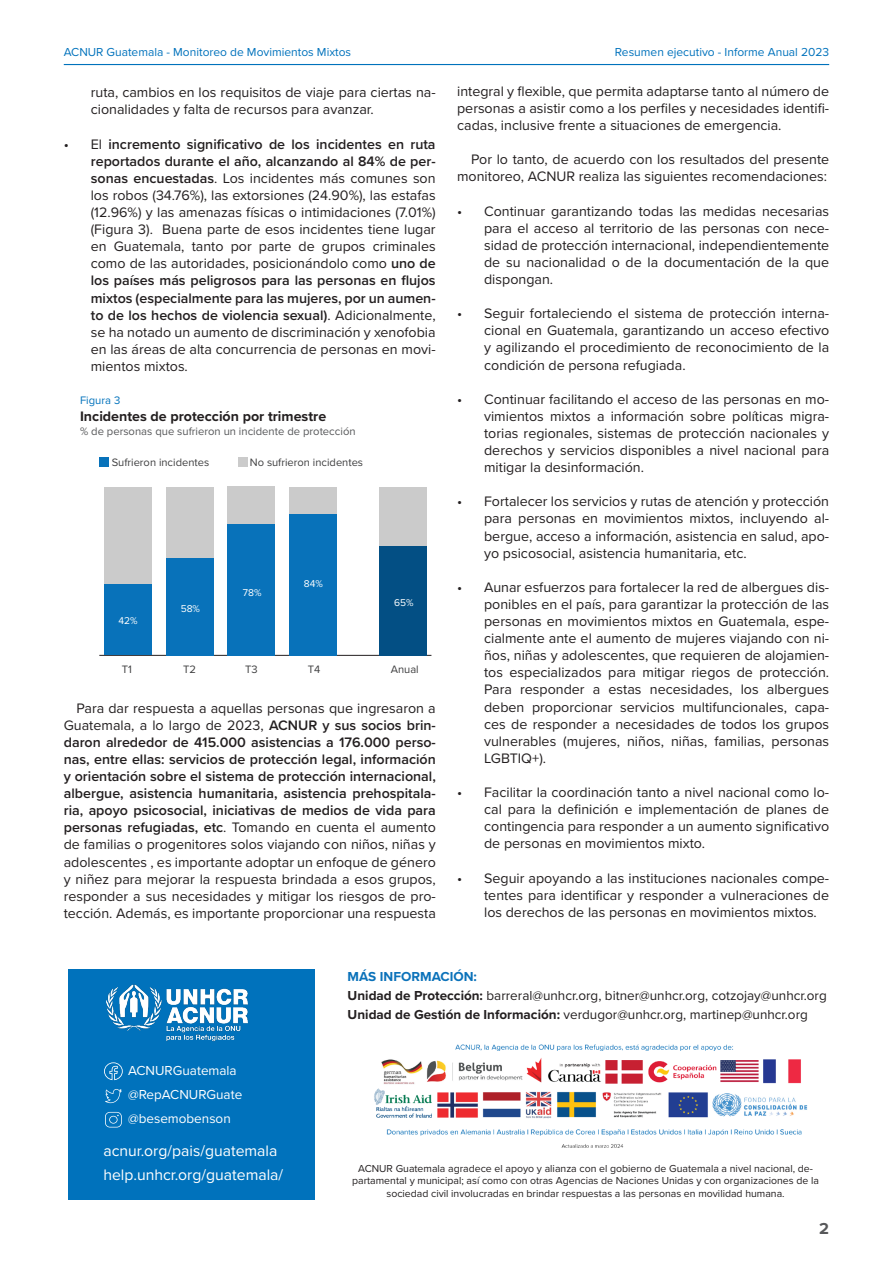
<style>
.page{position:relative;width:893px;height:1263px;background:#fff}
.page>*{position:absolute;margin:0;border:0;box-sizing:border-box;transform-origin:0 0}
.t1{font:700 16.5px "Proxima Nova";color:#57585a}
.t2{font:15.75px "Proxima Nova";color:#fff}
.Párrafo_normal{font:14.25px/17.1px "Proxima Nova";color:#231f20;text-align:justify}
.t3{font:700 14.25px "Proxima Nova";color:#231f20}
.t4{font:13.5px "Proxima Nova";color:#231f20}
.t5{font:13.5px "Proxima Nova";color:#fff}
.t6{font:700 13.5px "Proxima Nova";color:#0b72ba}
.t7{font:12px "Proxima Nova";color:#0072bc}
.t8{font:11.25px "Proxima Nova";color:#57585a}
.t9{font:11.25px "Proxima Nova";color:#0072bc}
.t10{font:11.1px "Proxima Nova";color:#3f3f40}
.t11{font:10.5px/12.6px "Proxima Nova";color:#231f20;text-align:center}
.t12{font:10.2px "Proxima Nova";color:#fff}
.s1{font-weight:600}
.s2{font-weight:700}
</style>
<div class="page">
<hr style="left:64px;top:64px;width:765px;height:1px;background:#0072bc">
<hr style="left:99px;top:655px;width:332px;height:1px;background:#231f20">
<div style="left:104px;top:487px;width:48px;height:98px;background:#cbcbcb"></div>
<div style="left:166px;top:487px;width:48px;height:71px;background:#cbcbcb"></div>
<div style="left:228px;top:487px;width:47px;height:37px;background:#cbcbcb"></div>
<div style="left:289px;top:487px;width:48px;height:27px;background:#cbcbcb"></div>
<div style="left:379px;top:487px;width:48px;height:59px;background:#cbcbcb"></div>
<div style="left:104px;top:585px;width:48px;height:70px;background:#0872ba"></div>
<div style="left:166px;top:558px;width:48px;height:97px;background:#0872ba"></div>
<div style="left:228px;top:524px;width:47px;height:131px;background:#0872ba"></div>
<div style="left:289px;top:514px;width:48px;height:141px;background:#0872ba"></div>
<div style="left:379px;top:546px;width:48px;height:109px;background:#034f84"></div>
<div style="left:100px;top:457px;width:9px;height:10px;background:#0872ba"></div>
<div style="left:238px;top:457px;width:10px;height:10px;background:#cbcbcb"></div>
<div style="left:69px;top:969px;width:246px;height:230px;background:#0072bc"></div>
<img style="left:106px;top:984px;width:142px;height:58px">
<svg style="left:105px;top:1089px;width:17px;height:14px"></svg>
<svg style="left:104px;top:1062px;width:19px;height:18px"></svg>
<svg style="left:105px;top:1112px;width:17px;height:15px"></svg>
<img style="left:374px;top:1044px;width:434px;height:104px">
<p class="t7" style="left:64px;top:43px;width:289px">ACNUR Guatemala - Monitoreo de Movimientos Mixtos</p>
<p class="t7" style="left:615px;top:43px;width:216px">Resumen ejecutivo - Informe Anual 2023</p>
<p class="Párrafo_normal" style="left:91px;top:83px;width:346px">ruta, cambios en los requisitos de viaje para ciertas na&shy;cionalidades y falta de recursos para avanzar.</p>
<p class="Párrafo_normal" style="left:91px;top:135px;width:346px;text-indent:-27px">• El <span class="s1">incremento significativo de los incidentes en ruta reportados durante el año, alcanzando al 84% de per&shy;sonas encuestadas</span>. Los incidentes más comunes son los robos (34.76%), las extorsiones (24.90%), las estafas (12.96%) y las amenazas físicas o intimidaciones (7.01%) (Figura 3). Buena parte de esos incidentes tiene lugar en Guatemala, tanto por parte de grupos criminales como de las autoridades, posicionándolo como <span class="s1">uno de los países más peligrosos para las personas en flujos mixtos (especialmente para las mujeres, por un aumen&shy;to de los hechos de violencia sexual)</span>. Adicionalmente, se ha notado un aumento de discriminación y xenofobia en las áreas de alta concurrencia de personas en movi&shy;mientos mixtos.</p>
<p class="t9" style="left:80px;top:392px;width:42px">Figura 3</p>
<p class="t3" style="left:80px;top:406px;width:248px">Incidentes de protección por trimestre</p>
<p class="t8" style="left:80px;top:423px;width:277px">% de personas que sufrieron un incidente de protección</p>
<p class="t10" style="left:112px;top:454px;width:99px">Sufrieron incidentes</p>
<p class="t10" style="left:250px;top:454px;width:115px">No sufrieron incidentes</p>
<p class="t12" style="left:119px;top:613px;width:21px">42%</p>
<p class="t12" style="left:181px;top:600px;width:21px">58%</p>
<p class="t12" style="left:243px;top:585px;width:20px">78%</p>
<p class="t12" style="left:304px;top:576px;width:21px">84%</p>
<p class="t12" style="left:394px;top:595px;width:21px">65%</p>
<p class="t10" style="left:122px;top:661px;width:12px">T1</p>
<p class="t10" style="left:183px;top:661px;width:14px">T2</p>
<p class="t10" style="left:245px;top:661px;width:14px">T3</p>
<p class="t10" style="left:308px;top:661px;width:14px">T4</p>
<p class="t10" style="left:391px;top:661px;width:29px">Anual</p>
<p class="Párrafo_normal" style="left:64px;top:699px;width:374px;text-indent:13px">Para dar respuesta a aquellas personas que ingresaron a Guatemala, a lo largo de 2023, <span class="s1">ACNUR y sus socios brin&shy;daron alrededor de 415.000 asistencias a 176.000 perso&shy;nas, entre ellas: servicios de protección legal, información y orientación sobre el sistema de protección internacional, albergue, asistencia humanitaria, asistencia prehospitala&shy;ria, apoyo psicosocial, iniciativas de medios de vida para personas refugiadas, etc</span>. Tomando en cuenta el aumento de familias o progenitores solos viajando con niños, niñas y adolescentes , es importante adoptar un enfoque de género y niñez para mejorar la respuesta brindada a esos grupos, responder a sus necesidades y mitigar los riesgos de pro&shy;tección. Además, es importante proporcionar una respuesta</p>
<p class="Párrafo_normal" style="left:457px;top:82px;width:374px">integral y flexible, que permita adaptarse tanto al número de personas a asistir como a los perfiles y necesidades identifi&shy;cadas, inclusive frente a situaciones de emergencia.</p>
<p class="Párrafo_normal" style="left:457px;top:150px;width:374px;text-align:right">Por lo tanto, de acuerdo con los resultados del presente monitoreo, ACNUR realiza las siguientes recomendaciones:</p>
<p class="Párrafo_normal" style="left:484px;top:202px;width:347px;text-indent:-27px">• Continuar garantizando todas las medidas necesarias para el acceso al territorio de las personas con nece&shy;sidad de protección internacional, independientemente de su nacionalidad o de la documentación de la que dispongan.</p>
<p class="Párrafo_normal" style="left:484px;top:304px;width:347px;text-indent:-27px">• Seguir fortaleciendo el sistema de protección interna&shy;cional en Guatemala, garantizando un acceso efectivo y agilizando el procedimiento de reconocimiento de la condición de persona refugiada.</p>
<p class="Párrafo_normal" style="left:484px;top:390px;width:347px;text-indent:-27px">• Continuar facilitando el acceso de las personas en mo&shy;vimientos mixtos a información sobre políticas migra&shy;torias regionales, sistemas de protección nacionales y derechos y servicios disponibles a nivel nacional para mitigar la desinformación.</p>
<p class="Párrafo_normal" style="left:484px;top:492px;width:347px;text-indent:-27px">• Fortalecer los servicios y rutas de atención y protección para personas en movimientos mixtos, incluyendo al&shy;bergue, acceso a información, asistencia en salud, apo&shy;yo psicosocial, asistencia humanitaria, etc.</p>
<p class="Párrafo_normal" style="left:484px;top:578px;width:347px;text-indent:-27px">• Aunar esfuerzos para fortalecer la red de albergues dis&shy;ponibles en el país, para garantizar la protección de las personas en movimientos mixtos en Guatemala, espe&shy;cialmente ante el aumento de mujeres viajando con ni&shy;ños, niñas y adolescentes, que requieren de alojamien&shy;tos especializados para mitigar riegos de protección.<br>Para responder a estas necesidades, los albergues deben proporcionar servicios multifuncionales, capa&shy;ces de responder a necesidades de todos los grupos vulnerables (mujeres, niños, niñas, familias, personas LGBTIQ+).</p>
<p class="Párrafo_normal" style="left:484px;top:783px;width:347px;text-indent:-27px">• Facilitar la coordinación tanto a nivel nacional como lo&shy;cal para la definición e implementación de planes de contingencia para responder a un aumento significativo de personas en movimientos mixto.</p>
<p class="Párrafo_normal" style="left:484px;top:869px;width:347px;text-indent:-27px">• Seguir apoyando a las instituciones nacionales compe&shy;tentes para identificar y responder a vulneraciones de los derechos de las personas en movimientos mixtos.</p>
<p class="t5" style="left:128px;top:1060px;width:110px">ACNURGuatemala</p>
<p class="t5" style="left:128px;top:1084px;width:116px">@RepACNURGuate</p>
<p class="t5" style="left:128px;top:1108px;width:104px">@besemobenson</p>
<p class="t2" style="left:103px;top:1139px;width:176px">acnur.org/pais/guatemala</p>
<p class="t2" style="left:103px;top:1163px;width:181px">help.unhcr.org/guatemala/</p>
<p class="t6" style="left:348px;top:966px;width:131px">MÁS INFORMACIÓN:</p>
<p class="t4" style="left:348px;top:985px;width:481px"><span class="s2">Unidad de Protección:</span> barreral@unhcr.org, bitner@unhcr.org, cotzojay@unhcr.org</p>
<p class="t4" style="left:348px;top:1004px;width:462px"><span class="s2">Unidad de Gestión de Información:</span> verdugor@unhcr.org, martinep@unhcr.org</p>
<p class="t11" style="left:352px;top:1161px;width:468px">ACNUR Guatemala agradece el apoyo y alianza con el gobierno de Guatemala a nivel nacional, de&shy;partamental y municipal; así como con otras Agencias de Naciones Unidas y con organizaciones de la sociedad civil involucradas en brindar respuestas a las personas en movilidad humana.</p>
<p class="t1" style="left:819px;top:1216px;width:11px">2</p>
</div>
